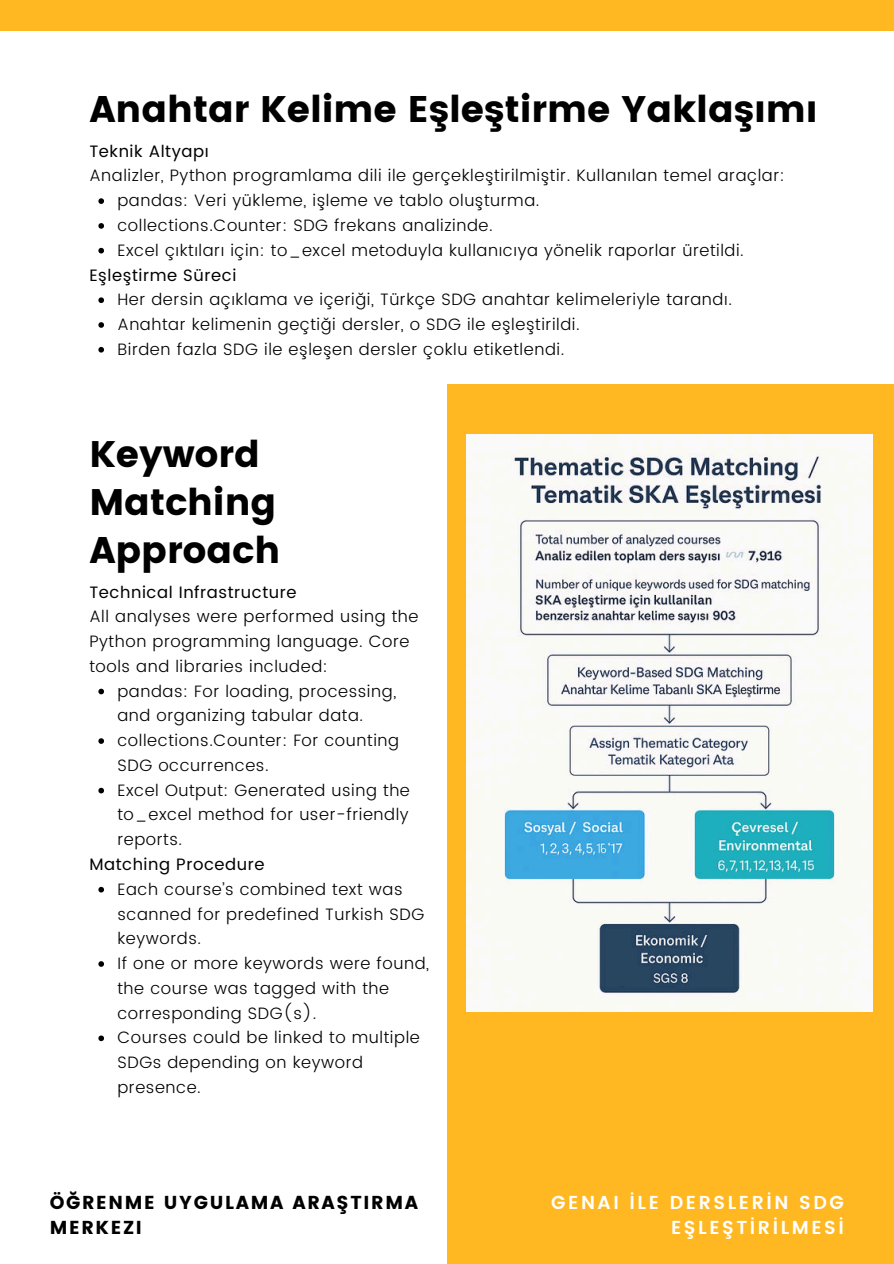
<style>
.page{position:relative;width:894px;height:1264px;background:#fff}
.page>*{position:absolute;margin:0;border:0;box-sizing:border-box;transform-origin:0 0}
.t1{font:36.9px/48px "Poppins";letter-spacing:-.005em;color:#000}
.t2{font:600 18.75px/25.2px "Poppins";letter-spacing:.135em;color:#fff;text-align:right}
.t3{font:18.75px/24.8px "Poppins";letter-spacing:.09em;color:#000}
.t4{font:300 16.5px/24.8px "Poppins";letter-spacing:.035em;color:#000}
.t5{font:16.5px "Poppins";letter-spacing:.035em;color:#000}
</style>
<div class="page">
<div style="left:447px;top:385px;width:446px;height:878px;background:#ffb822"></div>
<div style="left:0;top:0;width:893px;height:31px;background:#ffb822"></div>
<img style="left:466px;top:435px;width:405px;height:576px">
<svg style="left:98px;top:198px;width:6px;height:6px"></svg>
<svg style="left:98px;top:223px;width:6px;height:6px"></svg>
<svg style="left:98px;top:248px;width:6px;height:5px"></svg>
<svg style="left:98px;top:297px;width:6px;height:6px"></svg>
<svg style="left:98px;top:322px;width:6px;height:6px"></svg>
<svg style="left:98px;top:347px;width:6px;height:5px"></svg>
<svg style="left:98px;top:688px;width:6px;height:6px"></svg>
<svg style="left:98px;top:738px;width:6px;height:6px"></svg>
<svg style="left:98px;top:787px;width:6px;height:6px"></svg>
<svg style="left:98px;top:886px;width:6px;height:6px"></svg>
<svg style="left:98px;top:961px;width:6px;height:5px"></svg>
<svg style="left:98px;top:1035px;width:6px;height:6px"></svg>
<h1 class="t1" style="left:89px;top:85px;width:729px">Anahtar Kelime Eşleştirme Yaklaşımı</h1>
<p class="t5" style="left:89px;top:139px;width:121px">Teknik Altyapı</p>
<p class="t4" style="left:117px;top:164px;width:668px;text-indent:-28px">Analizler, Python programlama dili ile gerçekleştirilmiştir. Kullanılan temel araçlar: pandas: Veri yükleme, işleme ve tablo oluşturma.<br>collections.Counter: SDG frekans analizinde.<br>Excel çıktıları için: to_excel metoduyla kullanıcıya yönelik raporlar üretildi.</p>
<p class="t5" style="left:89px;top:263px;width:148px">Eşleştirme Süreci</p>
<p class="t4" style="left:117px;top:288px;width:615px">Her dersin açıklama ve içeriği, Türkçe SDG anahtar kelimeleriyle tarandı.<br>Anahtar kelimenin geçtiği dersler, o SDG ile eşleştirildi.<br>Birden fazla SDG ile eşleşen dersler çoklu etiketlendi.</p>
<h1 class="t1" style="left:89px;top:431px;width:192px">Keyword<br>Matching<br>Approach</h1>
<p class="t5" style="left:89px;top:579px;width:208px">Technical Infrastructure</p>
<p class="t4" style="left:89px;top:604px;width:330px">All analyses were performed using the<br>Python programming language. Core tools and libraries included:</p>
<p class="t4" style="left:117px;top:679px;width:294px">pandas: For loading, processing, and organizing tabular data. collections.Counter: For counting<br>SDG occurrences.<br>Excel Output: Generated using the to_excel method for user-friendly reports.</p>
<p class="t5" style="left:89px;top:852px;width:177px">Matching Procedure</p>
<p class="t4" style="left:117px;top:877px;width:313px">Each course’s combined text was scanned for predefined Turkish SDG keywords.<br>If one or more keywords were found, the course was tagged with the corresponding SDG(s).<br>Courses could be linked to multiple<br>SDGs depending on keyword presence.</p>
<p class="t3" style="left:50px;top:1190px;width:370px">ÖĞRENME UYGULAMA ARAŞTIRMA<br>MERKEZI</p>
<p class="t2" style="left:551px;top:1190px;width:294px">GENAI İLE DERSLERİN SDG<br>EŞLEŞTİRİLMESİ</p>
</div>
